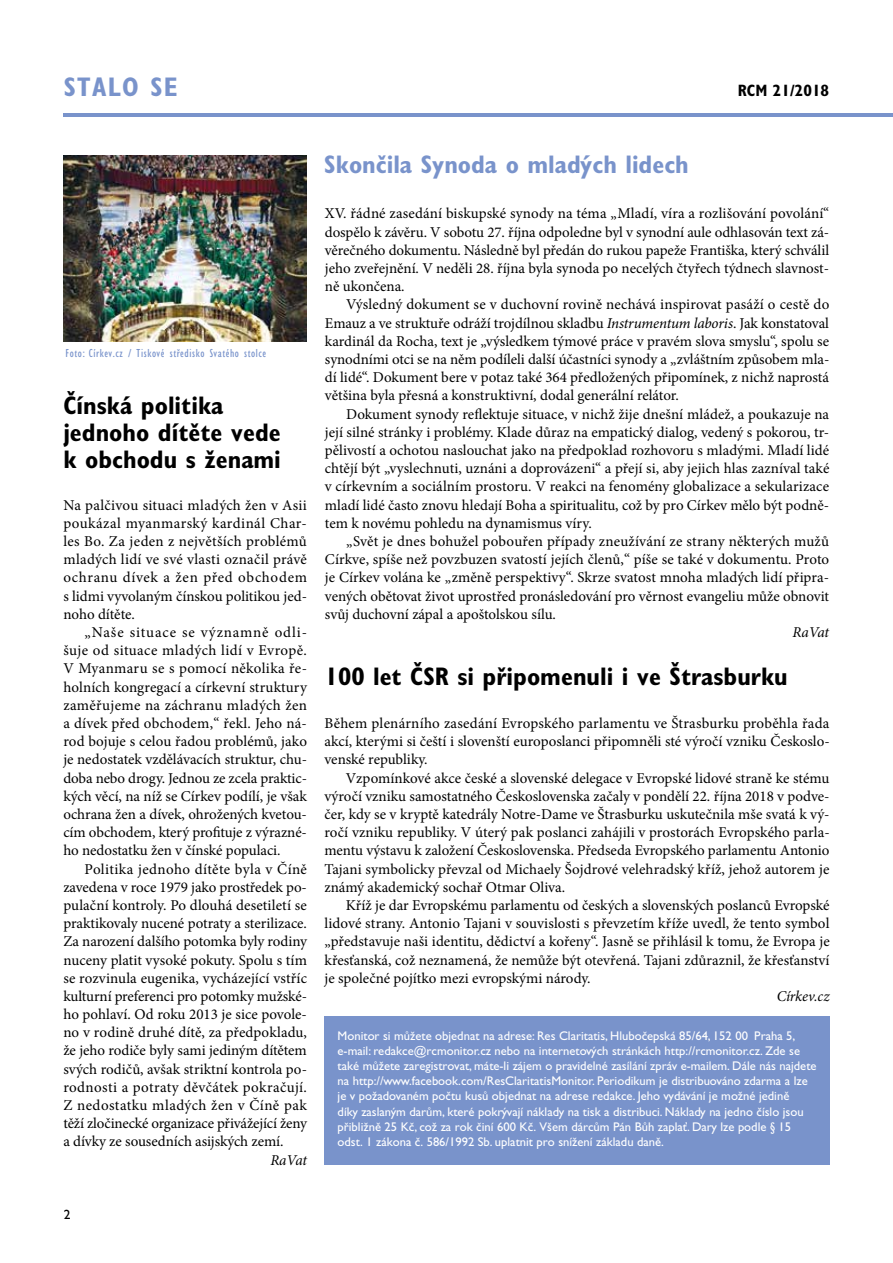
<style>
.page{position:relative;width:893px;height:1263px;background:#fff}
.page>*{position:absolute;margin:0;border:0;box-sizing:border-box;transform-origin:0 0}
.t1{font:700 condensed 27px "Gill Sans Std";letter-spacing:.05em;color:#7993cb}
.t2{font:700 condensed 25.5px/27px "Gill Sans Std";color:#000}
.t3{font:700 condensed 25.5px "Gill Sans Std";color:#7993cb}
.t4{font:700 condensed 16.5px "Gill Sans Std";color:#000}
.t5{font:15px/18.1px "Minion Pro";color:#000;text-align:justify}
.t6{font:italic 15px "Minion Pro";letter-spacing:-.005em;color:#000}
.t7{font:13.5px "Gill Sans Std";color:#000}
.t8{font:12.6px/15.1px "Gill Sans Std";color:#fff}
.t9{font:condensed 12px "Gill Sans Std";letter-spacing:.05em;color:#7993cb}
.s1{font-style:italic}
</style>
<div class="page">
<hr style="left:64px;top:113px;width:829px;height:4px;background:#7993cb">
<div style="left:324px;top:1016px;width:506px;height:149px;background:#7993cb"></div>
<img style="left:63px;top:155px;width:244px;height:186px">
<h1 class="t1" style="left:64px;top:71px;width:115px">STALO SE</h1>
<p class="t4" style="left:738px;top:81px;width:93px">RCM 21/2018</p>
<p class="t9" style="left:65px;top:346px;width:202px">Foto: Církev.cz / Tiskové středisko Svatého stolce</p>
<h2 class="t2" style="left:63px;top:392px;width:219px">Čínská politika jednoho dítěte vede k obchodu s ženami</h2>
<p class="t5" style="left:63px;top:496px;width:245px">Na palčivou situaci mladých žen v Asii poukázal myanmarský kardinál Char&shy;les Bo. Za jeden z největších problémů mladých lidí ve své vlasti označil právě ochranu dívek a žen před obchodem s lidmi vyvolaným čínskou politikou jed&shy;noho dítěte.</p>
<p class="t5" style="left:63px;top:623px;width:245px;text-indent:21px">„Naše situace se významně odli&shy;šuje od situace mladých lidí v Evropě.<br>V Myanmaru se s pomocí několika ře&shy;holních kongregací a církevní struktury zaměřujeme na záchranu mladých žen a dívek před obchodem,“ řekl. Jeho ná&shy;rod bojuje s celou řadou problémů, jako je nedostatek vzdělávacích struktur, chu&shy;doba nebo drogy. Jednou ze zcela praktic&shy;kých věcí, na níž se Církev podílí, je však ochrana žen a dívek, ohrožených kvetou&shy;cím obchodem, který profituje z výrazné&shy;ho nedostatku žen v čínské populaci.</p>
<p class="t5" style="left:63px;top:860px;width:245px;text-indent:21px">Politika jednoho dítěte byla v Číně zavedena v roce 1979 jako prostředek po&shy;pulační kontroly. Po dlouhá desetiletí se praktikovaly nucené potraty a sterilizace.<br>Za narození dalšího potomka byly rodiny nuceny platit vysoké pokuty. Spolu s tím se rozvinula eugenika, vycházející vstříc kulturní preferenci pro potomky mužské&shy;ho pohlaví. Od roku 2013 je sice povole&shy;no v rodině druhé dítě, za předpokladu, že jeho rodiče byly sami jediným dítětem svých rodičů, avšak striktní kontrola po&shy;rodnosti a potraty děvčátek pokračují.<br>Z nedostatku mladých žen v Číně pak těží zločinecké organizace přivážející ženy a dívky ze sousedních asijských zemí.</p>
<p class="t6" style="left:270px;top:1149px;width:38px">RaVat</p>
<h2 class="t3" style="left:324px;top:149px;width:366px">Skončila Synoda o mladých lidech</h2>
<p class="t5" style="left:325px;top:205px;width:506px">XV. řádné zasedání biskupské synody na téma „Mladí, víra a rozlišování povolání“ dospělo k závěru. V sobotu 27. října odpoledne byl v synodní aule odhlasován text zá&shy;věrečného dokumentu. Následně byl předán do rukou papeže Františka, který schválil jeho zveřejnění. V neděli 28. října byla synoda po necelých čtyřech týdnech slavnost&shy;ně ukončena.</p>
<p class="t5" style="left:325px;top:296px;width:506px;text-indent:21px">Výsledný dokument se v duchovní rovině nechává inspirovat pasáží o cestě do Emauz a ve struktuře odráží trojdílnou skladbu <span class="s1">Instrumentum laboris</span>. Jak konstatoval kardinál da Rocha, text je „výsledkem týmové práce v pravém slova smyslu“, spolu se synodními otci se na něm podíleli další účastníci synody a „zvláštním způsobem mla&shy;dí lidé“. Dokument bere v potaz také 364 předložených připomínek, z nichž naprostá většina byla přesná a konstruktivní, dodal generální relátor.</p>
<p class="t5" style="left:325px;top:405px;width:506px;text-indent:21px">Dokument synody reflektuje situace, v nichž žije dnešní mládež, a poukazuje na její silné stránky i problémy. Klade důraz na empatický dialog, vedený s pokorou, tr&shy;pělivostí a ochotou naslouchat jako na předpoklad rozhovoru s mladými. Mladí lidé chtějí být „vyslechnuti, uznáni a doprovázeni“ a přejí si, aby jejich hlas zazníval také v církevním a sociálním prostoru. V reakci na fenomény globalizace a sekularizace mladí lidé často znovu hledají Boha a spiritualitu, což by pro Církev mělo být podně&shy;tem k novému pohledu na dynamismus víry.</p>
<p class="t5" style="left:325px;top:532px;width:506px;text-indent:21px">„Svět je dnes bohužel pobouřen případy zneužívání ze strany některých mužů Církve, spíše než povzbuzen svatostí jejích členů,“ píše se také v dokumentu. Proto je Církev volána ke „změně perspektivy“. Skrze svatost mnoha mladých lidí připra&shy;vených obětovat život uprostřed pronásledování pro věrnost evangeliu může obnovit svůj duchovní zápal a apoštolskou sílu.</p>
<p class="t6" style="left:792px;top:622px;width:38px">RaVat</p>
<h2 class="t2" style="left:325px;top:663px;width:464px">100 let ČSR si připomenuli i ve Štrasburku</h2>
<p class="t5" style="left:324px;top:714px;width:507px">Během plenárního zasedání Evropského parlamentu ve Štrasburku proběhla řada akcí, kterými si čeští i slovenští europoslanci připomněli sté výročí vzniku Českoslo&shy;venské republiky.</p>
<p class="t5" style="left:324px;top:769px;width:507px;text-indent:21px">Vzpomínkové akce české a slovenské delegace v Evropské lidové straně ke stému výročí vzniku samostatného Československa začaly v pondělí 22. října 2018 v podve&shy;čer, kdy se v kryptě katedrály Notre-Dame ve Štrasburku uskutečnila mše svatá k vý&shy;ročí vzniku republiky. V úterý pak poslanci zahájili v prostorách Evropského parla&shy;mentu výstavu k založení Československa. Předseda Evropského parlamentu Antonio Tajani symbolicky převzal od Michaely Šojdrové velehradský kříž, jehož autorem je známý akademický sochař Otmar Oliva.</p>
<p class="t5" style="left:324px;top:896px;width:507px;text-indent:21px">Kříž je dar Evropskému parlamentu od českých a slovenských poslanců Evropské lidové strany. Antonio Tajani v souvislosti s převzetím kříže uvedl, že tento symbol „představuje naši identitu, dědictví a kořeny“. Jasně se přihlásil k tomu, že Evropa je křesťanská, což neznamená, že nemůže být otevřená. Tajani zdůraznil, že křesťanství je společné pojítko mezi evropskými národy.</p>
<p class="t6" style="left:777px;top:986px;width:54px">Církev.cz</p>
<p class="t8" style="left:338px;top:1028px;width:480px">Monitor si můžete objednat na adrese: Res Claritatis, Hlubočepská 85/64, 152 00 Praha 5, e-mail: redakce@rcmonitor.cz nebo na internetových stránkách http://rcmonitor.cz. Zde se také můžete zaregistrovat, máte-li zájem o pravidelné zasílání zpráv e-mailem. Dále nás najdete na http://www.facebook.com/ResClaritatisMonitor. Periodikum je distribuováno zdarma a lze je v požadovaném počtu kusů objednat na adrese redakce. Jeho vydávání je možné jedině<br>díky zaslaným darům, které pokrývají náklady na tisk a distribuci. Náklady na jedno číslo jsou přibližně 25 Kč, což za rok činí 600 Kč. Všem dárcům Pán Bůh zaplať. Dary lze podle § 15 odst. 1 zákona č. 586/1992 Sb. uplatnit pro snížení základu daně.</p>
<p class="t7" style="left:64px;top:1207px;width:8px">2</p>
</div>
